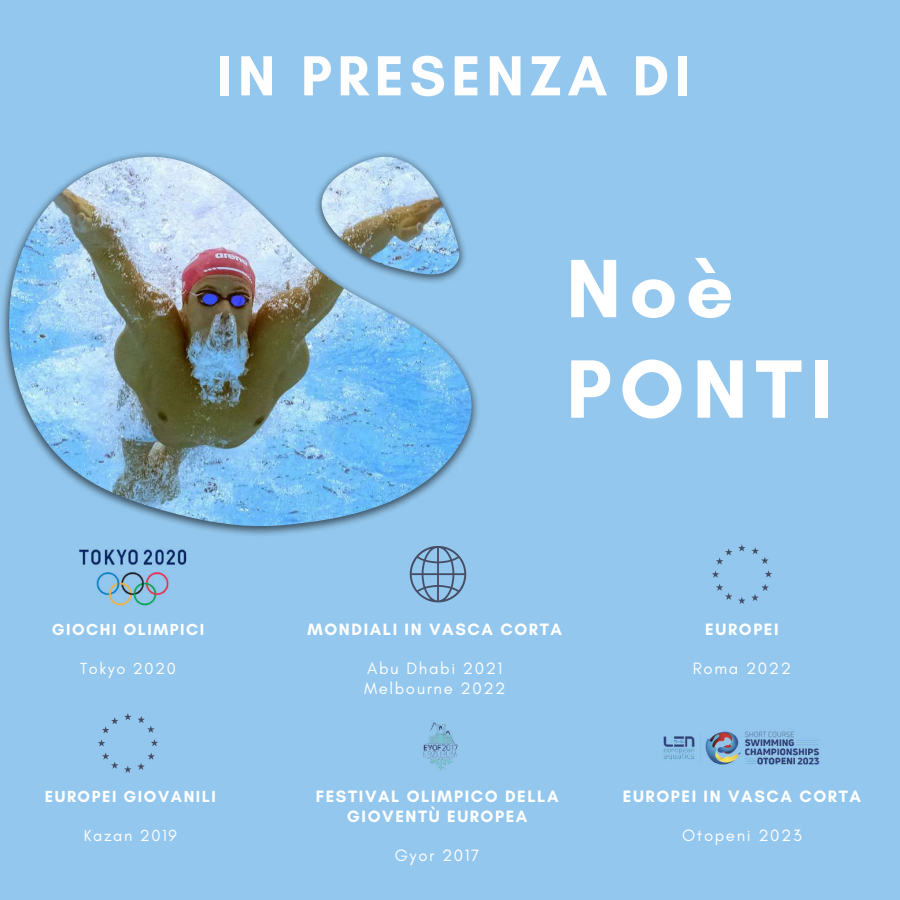
<style>
.page{position:relative;width:900px;height:900px;background:#93c7ed}
.page>*{position:absolute;margin:0;border:0;box-sizing:border-box;transform-origin:0 0}
.t1{font:700 84.3px/100.5px "Glacial Indifference";letter-spacing:.095em;color:#fff}
.t2{font:700 57.6px "Glacial Indifference";letter-spacing:.095em;color:#fefefe}
.t3{font:700 16.7px/19.5px "Glacial Indifference";letter-spacing:.095em;color:#fff;text-align:center}
.t4{font:16.7px/19.5px "Glacial Indifference";letter-spacing:.095em;color:#fff}
.t5{font:700 16.3px "Glacial Indifference";letter-spacing:.095em;color:#fff}
.t6{font:16.3px "Glacial Indifference";letter-spacing:.095em;color:#fff}
</style>
<div class="page">
<img style="left:2px;top:153px;width:476px;height:382px">
<img style="left:8px;top:157px;width:465px;height:369px">
<svg style="left:410px;top:546px;width:56px;height:56px"></svg>
<svg style="left:712px;top:544px;width:60px;height:34px"></svg>
<svg style="left:716px;top:584px;width:53px;height:20px"></svg>
<svg style="left:102px;top:713px;width:53px;height:20px"></svg>
<svg style="left:98px;top:739px;width:60px;height:34px"></svg>
<img style="left:423px;top:722px;width:35px;height:49px">
<img style="left:663px;top:731px;width:157px;height:34px">
<img style="left:79px;top:549px;width:108px;height:57px">
<h2 class="t2" style="left:217px;top:41px;width:475px">IN PRESENZA DI</h2>
<p class="t5" style="left:52px;top:620px;width:154px">GIOCHI OLIMPICI</p>
<p class="t6" style="left:80px;top:659px;width:97px">Tokyo 2020</p>
<p class="t5" style="left:45px;top:787px;width:172px">EUROPEI GIOVANILI</p>
<p class="t6" style="left:84px;top:826px;width:94px">Kazan 2019</p>
<h1 class="t1" style="left:566px;top:237px;width:268px">Noè<br>PONTI</h1>
<p class="t3" style="left:308px;top:620px;width:256px">MONDIALI IN VASCA CORTA</p>
<p class="t4" style="left:364px;top:659px;width:143px">Abu Dhabi 2021<br>Melbourne 2022</p>
<p class="t3" style="left:316px;top:787px;width:244px">FESTIVAL OLIMPICO DELLA<br>GIOVENTÙ EUROPEA</p>
<p class="t4" style="left:395px;top:845px;width:86px">Gyor 2017</p>
<p class="t3" style="left:705px;top:620px;width:75px">EUROPEI</p>
<p class="t4" style="left:693px;top:659px;width:100px">Roma 2022</p>
<p class="t3" style="left:623px;top:787px;width:240px">EUROPEI IN VASCA CORTA</p>
<p class="t4" style="left:682px;top:826px;width:121px">Otopeni 2023</p>
</div>
